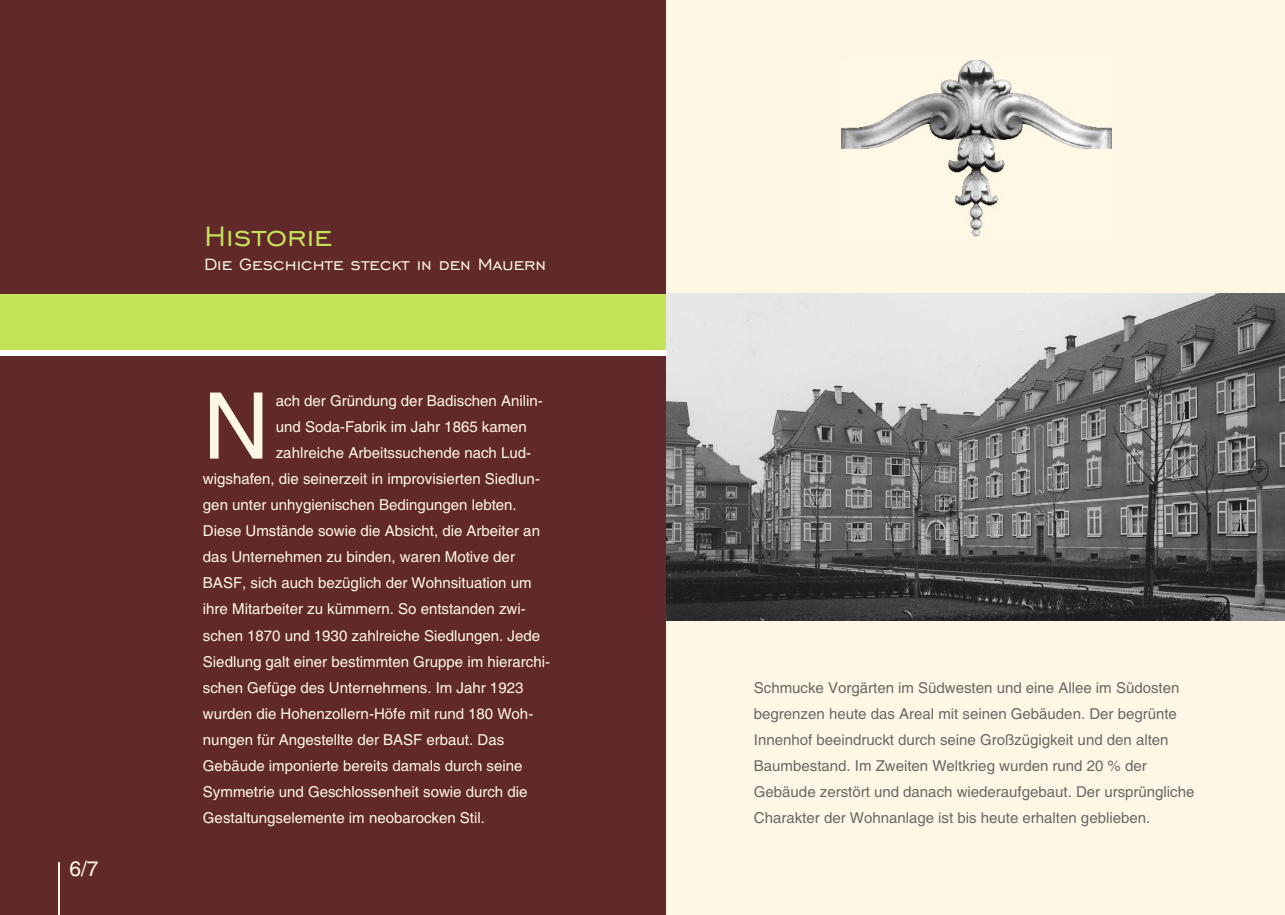
<style>
.page{position:relative;width:1285px;height:915px;background:#fff}
.page>*{position:absolute;margin:0;border:0;box-sizing:border-box;transform-origin:0 0}
.t1{font:91.95px "Helvetica";color:#fff7e6}
.t2{font:36px "Engravers Gothic BT";color:#c4e359}
.t3{font:21px "Engravers Gothic BT";color:#fff7e6}
.t4{font:21px "Helvetica";color:#fff7e6}
.t5{font:15px "Helvetica";color:#fff7e6}
.t6{font:15px/26px "Helvetica";color:#696966}
</style>
<div class="page">
<div style="left:0;top:0;width:1284px;height:914px;background:#612929"></div>
<div style="left:666px;top:0;width:618px;height:914px;background:#fff7e6"></div>
<hr style="left:1284px;top:0;width:1px;height:294px;background:#612929">
<hr style="left:1284px;top:355px;width:1px;height:559px;background:#612929">
<div style="left:0;top:294px;width:666px;height:61px;background:#c4e359"></div>
<hr style="left:1284px;top:294px;width:1px;height:61px;background:#c4e359">
<img style="left:666px;top:294px;width:618px;height:325px">
<img style="left:841px;top:60px;width:270px;height:176px">
<div style="left:0;top:350px;width:666px;height:5px;background:#fff"></div>
<hr style="left:58px;top:861px;width:2px;height:53px;background:#fff7e6">
<h3 class="t4" style="left:69px;top:860px;width:31px">6/7</h3>
<h2 class="t2" style="left:204px;top:219px;width:130px">Historie</h2>
<h3 class="t3" style="left:204px;top:254px;width:344px">Die Geschichte steckt in den Mauern</h3>
<h1 class="t1" style="left:203px;top:391px;width:68px">N</h1>
<p class="t5" style="left:276px;top:395px;width:268px">ach der Gründung der Badischen Anilin-</p>
<p class="t5" style="left:276px;top:421px;width:252px">und Soda-Fabrik im Jahr 1865 kamen</p>
<p class="t5" style="left:276px;top:447px;width:257px">zahlreiche Arbeitssuchende nach Lud-</p>
<p class="t5" style="left:203px;top:473px;width:338px">wigshafen, die seinerzeit in improvisierten Siedlun-</p>
<p class="t5" style="left:203px;top:499px;width:315px">gen unter unhygienischen Bedingungen lebten.</p>
<p class="t5" style="left:203px;top:525px;width:338px">Diese Umstände sowie die Absicht, die Arbeiter an</p>
<p class="t5" style="left:203px;top:551px;width:313px">das Unternehmen zu binden, waren Motive der</p>
<p class="t5" style="left:203px;top:577px;width:330px">BASF, sich auch bezüglich der Wohnsituation um</p>
<p class="t5" style="left:203px;top:603px;width:324px">ihre Mitarbeiter zu kümmern. So entstanden zwi-</p>
<p class="t5" style="left:203px;top:629px;width:338px">schen 1870 und 1930 zahlreiche Siedlungen. Jede</p>
<p class="t5" style="left:203px;top:655px;width:348px">Siedlung galt einer bestimmten Gruppe im hierarchi-</p>
<p class="t5" style="left:203px;top:681px;width:322px">schen Gefüge des Unternehmens. Im Jahr 1923</p>
<p class="t5" style="left:203px;top:707px;width:332px">wurden die Hohenzollern-Höfe mit rund 180 Woh-</p>
<p class="t5" style="left:203px;top:733px;width:302px">nungen für Angestellte der BASF erbaut. Das</p>
<p class="t5" style="left:203px;top:759px;width:321px">Gebäude imponierte bereits damals durch seine</p>
<p class="t5" style="left:203px;top:785px;width:326px">Symmetrie und Geschlossenheit sowie durch die</p>
<p class="t5" style="left:203px;top:811px;width:283px">Gestaltungselemente im neobarocken Stil.</p>
<p class="t6" style="left:753px;top:675px;width:442px">Schmucke Vorgärten im Südwesten und eine Allee im Südosten begrenzen heute das Areal mit seinen Gebäuden. Der begrünte Innenhof beeindruckt durch seine Großzügigkeit und den alten Baumbestand. Im Zweiten Weltkrieg wurden rund 20 % der Gebäude zerstört und danach wiederaufgebaut. Der ursprüngliche Charakter der Wohnanlage ist bis heute erhalten geblieben.</p>
</div>
